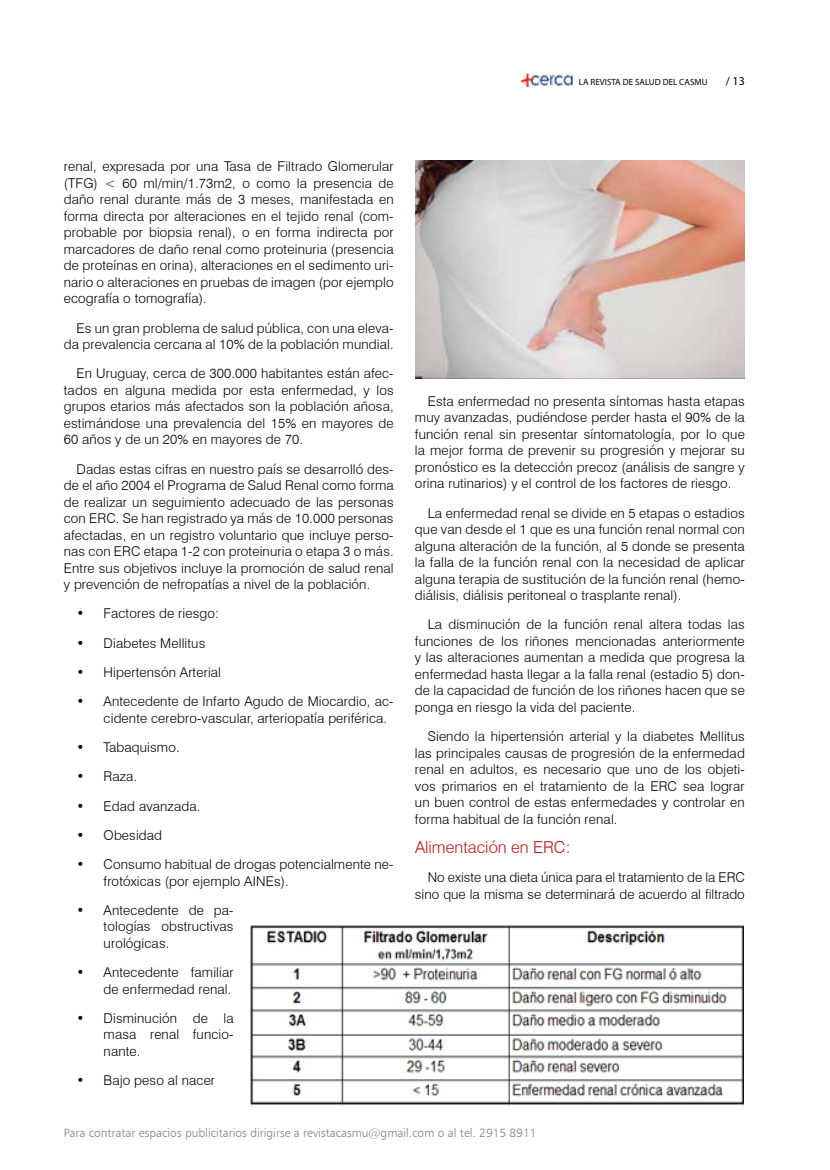
<style>
.page{position:relative;width:830px;height:1170px;background:#fff}
.page>*{position:absolute;margin:0;border:0;box-sizing:border-box;transform-origin:0 0}
.t1{font:300 16.5px "Swiss 721 BT";color:#ba141a}
.t2{font:300 13.5px/16.5px "Swiss 721 BT";letter-spacing:.01em;color:#000;text-align:justify}
.t3{font:12px "Humanist 777 BT Light B";color:#808285}
.t4{font:12px "Myriad Pro";color:#000}
.t5{font:9px "Myriad Pro";color:#000}
</style>
<div class="page">
<img style="left:521px;top:74px;width:51px;height:12px">
<img style="left:250px;top:925px;width:493px;height:181px">
<img style="left:415px;top:161px;width:329px;height:217px">
<p class="t5" style="left:578px;top:76px;width:130px">LA REVISTA DE SALUD DEL CASMU</p>
<p class="t4" style="left:725px;top:74px;width:20px">/ 13</p>
<p class="t2" style="left:64px;top:158px;width:331px">renal, expresada por una Tasa de Filtrado Glomerular (TFG) &lt; 60 ml/min/1.73m2, o como la presencia de daño renal durante más de 3 meses, manifestada en forma directa por alteraciones en el tejido renal (com&shy;probable por biopsia renal), o en forma indirecta por marcadores de daño renal como proteinuria (presencia de proteínas en orina), alteraciones en el sedimento uri&shy;nario o alteraciones en pruebas de imagen (por ejemplo ecografía o tomografía).</p>
<p class="t2" style="left:64px;top:319px;width:331px;text-align:right">Es un gran problema de salud pública, con una eleva&shy;da prevalencia cercana al 10% de la población mundial.</p>
<p class="t2" style="left:64px;top:365px;width:331px;text-indent:13px">En Uruguay, cerca de 300.000 habitantes están afec&shy;tados en alguna medida por esta enfermedad, y los grupos etarios más afectados son la población añosa, estimándose una prevalencia del 15% en mayores de 60 años y de un 20% en mayores de 70.</p>
<p class="t2" style="left:64px;top:460px;width:331px;text-indent:13px">Dadas estas cifras en nuestro país se desarrolló des&shy;de el año 2004 el Programa de Salud Renal como forma de realizar un seguimiento adecuado de las personas con ERC. Se han registrado ya más de 10.000 personas afectadas, en un registro voluntario que incluye perso&shy;nas con ERC etapa 1-2 con proteinuria o etapa 3 o más.<br>Entre sus objetivos incluye la promoción de salud renal y prevención de nefropatías a nivel de la población.</p>
<p class="t2" style="left:77px;top:605px;width:144px">• Factores de riesgo:</p>
<p class="t2" style="left:77px;top:634px;width:130px">• Diabetes Mellitus</p>
<p class="t2" style="left:77px;top:663px;width:146px">• Hipertensón Arterial</p>
<p class="t2" style="left:104px;top:693px;width:291px;text-indent:-27px">• Antecedente de Infarto Agudo de Miocardio, ac&shy;cidente cerebro-vascular, arteriopatía periférica.</p>
<p class="t2" style="left:77px;top:738px;width:104px">• Tabaquismo.</p>
<p class="t2" style="left:77px;top:768px;width:62px">• Raza.</p>
<p class="t2" style="left:77px;top:797px;width:125px">• Edad avanzada.</p>
<p class="t2" style="left:77px;top:826px;width:87px">• Obesidad</p>
<p class="t2" style="left:104px;top:855px;width:291px;text-indent:-27px">• Consumo habitual de drogas potencialmente ne&shy;frotóxicas (por ejemplo AINEs).</p>
<p class="t2" style="left:104px;top:901px;width:131px;text-indent:-27px">• Antecedente de pa&shy;tologías obstructivas urológicas.</p>
<p class="t2" style="left:77px;top:963px;width:158px;text-align:right">• Antecedente familiar de enfermedad renal.</p>
<p class="t2" style="left:104px;top:1009px;width:131px;text-indent:-27px">• Disminución de la masa renal funcio&shy;nante.</p>
<p class="t2" style="left:77px;top:1071px;width:140px">• Bajo peso al nacer</p>
<p class="t2" style="left:415px;top:392px;width:331px;text-indent:13px">Esta enfermedad no presenta síntomas hasta etapas muy avanzadas, pudiéndose perder hasta el 90% de la función renal sin presentar síntomatología, por lo que la mejor forma de prevenir su progresión y mejorar su pronóstico es la detección precoz (análisis de sangre y orina rutinarios) y el control de los factores de riesgo.</p>
<p class="t2" style="left:415px;top:504px;width:331px;text-indent:13px">La enfermedad renal se divide en 5 etapas o estadios que van desde el 1 que es una función renal normal con alguna alteración de la función, al 5 donde se presenta la falla de la función renal con la necesidad de aplicar alguna terapia de sustitución de la función renal (hemo&shy;diálisis, diálisis peritoneal o trasplante renal).</p>
<p class="t2" style="left:415px;top:616px;width:331px;text-indent:13px">La disminución de la función renal altera todas las funciones de los riñones mencionadas anteriormente y las alteraciones aumentan a medida que progresa la enfermedad hasta llegar a la falla renal (estadio 5) don&shy;de la capacidad de función de los riñones hacen que se ponga en riesgo la vida del paciente.</p>
<p class="t2" style="left:415px;top:728px;width:331px;text-indent:13px">Siendo la hipertensión arterial y la diabetes Mellitus las principales causas de progresión de la enfermedad renal en adultos, es necesario que uno de los objeti&shy;vos primarios en el tratamiento de la ERC sea lograr un buen control de estas enfermedades y controlar en forma habitual de la función renal.</p>
<p class="t1" style="left:415px;top:837px;width:157px">Alimentación en ERC:</p>
<p class="t2" style="left:415px;top:869px;width:331px;text-align:right">No existe una dieta única para el tratamiento de la ERC sino que la misma se determinará de acuerdo al filtrado</p>
<p class="t3" style="left:64px;top:1124px;width:474px">Para contratar espacios publicitarios dirigirse a revistacasmu@gmail.com o al tel. 2915 8911</p>
</div>
